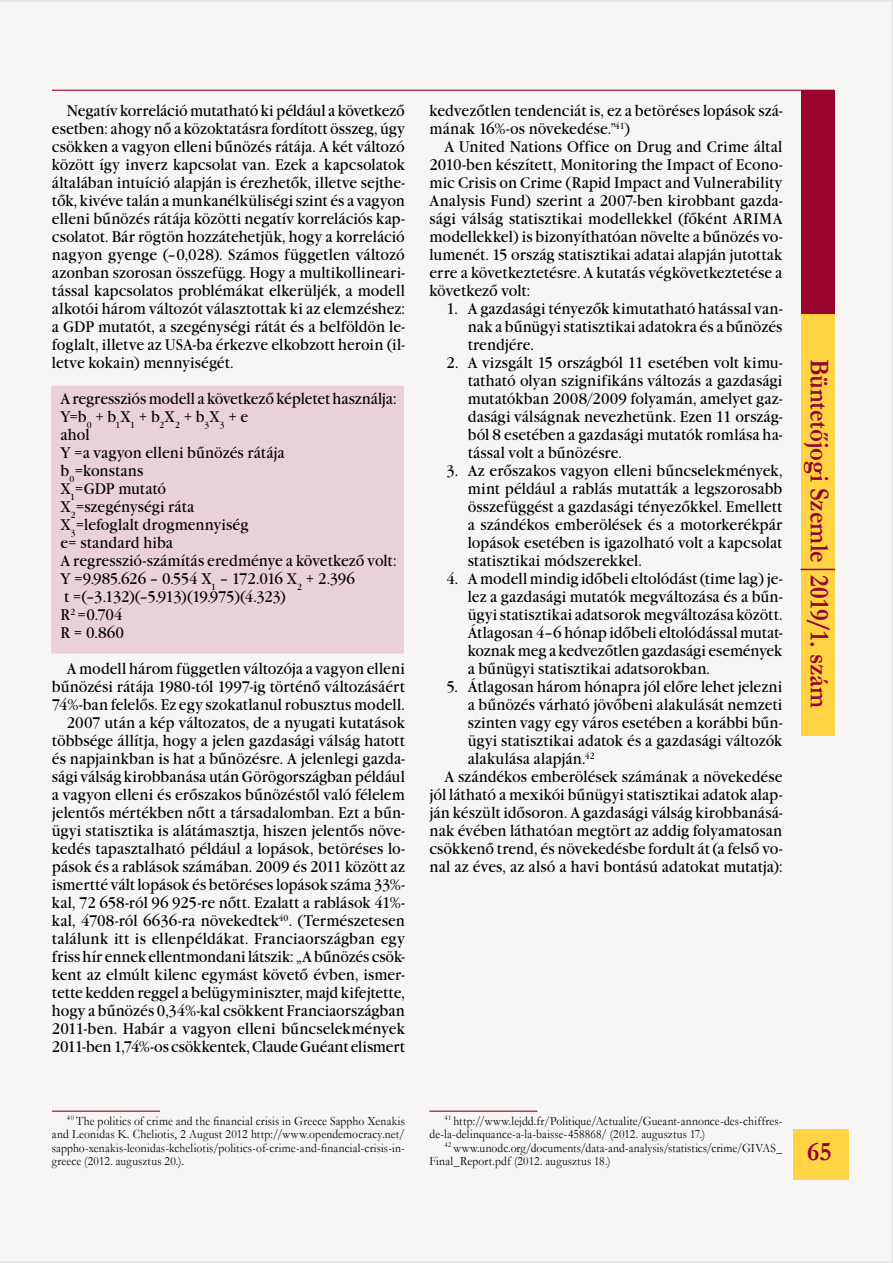
<style>
.page{position:relative;width:893px;height:1263px;background:#f8f6f5}
.page>*{position:absolute;margin:0;border:0;box-sizing:border-box;transform-origin:0 0}
.t1{font:700 27.3px "Garamond";letter-spacing:-.005em;color:#99042f;scale:.91 1}
.t2{font:700 27px "Garamond";color:#99042f}
.t3{font:16.05px/18px "Garamond PFL";color:#000;text-align:justify;scale:.91 1}
.t4{font:12.9px/13.5px "Garamond";letter-spacing:.015em;color:#000;text-align:justify;scale:.91 1}
</style>
<div class="page">
<div style="left:793px;top:1129px;width:56px;height:51px;background:#ffd444"></div>
<hr style="left:52px;top:90px;width:782px;height:1px;background:#99042f">
<div style="left:801px;top:312px;width:34px;height:424px;background:#ffd444"></div>
<div style="left:801px;top:91px;width:34px;height:223px;background:#99042f"></div>
<hr style="left:801px;top:569px;width:34px;height:1px;background:#99042f">
<div style="left:51px;top:386px;width:353px;height:268px;background:#e9d1d7"></div>
<hr style="left:52px;top:1110px;width:108px;height:2px;background:#99042f">
<hr style="left:429px;top:1110px;width:108px;height:2px;background:#99042f">
<p class="t3" style="left:52px;top:102px;width:389px;text-indent:15px">Negatív korreláció mutatható ki például a következő esetben: ahogy nő a közoktatásra fordított összeg, úgy csökken a vagyon elleni bűnözés rátája. A két változó között így inverz kapcsolat van. Ezek a kapcsolatok általában intuíció alapján is érezhetők, illetve sejthe&shy;tők, kivéve talán a munkanélküliségi szint és a vagyon elleni bűnözés rátája közötti negatív korrelációs kap&shy;csolatot. Bár rögtön hozzátehetjük, hogy a korreláció nagyon gyenge (–0,028). Számos független változó azonban szorosan összefügg. Hogy a multikollineari&shy;tással kapcsolatos problémákat elkerüljék, a modell alkotói három változót választottak ki az elemzéshez: a GDP mutatót, a szegénységi rátát és a belföldön le&shy;foglalt, illetve az USA-ba érkezve elkobzott heroin (il&shy;letve kokain) mennyiségét.</p>
<p class="t3" style="left:60px;top:390px;width:371px;text-align:left">A regressziós modell a következő képletet használja:<br>Y=b<sub>0</sub> + b<sub>1</sub>X<sub>1</sub> + b<sub>2</sub>X<sub>2</sub> + b<sub>3</sub>X<sub>3</sub> + e<br>ahol<br>Y =a vagyon elleni bűnözés rátája<br>b<sub>0</sub>=konstans<br>X<sub>1</sub>=GDP mutató<br>X<sub>2</sub>=szegénységi ráta<br>X<sub>3</sub>=lefoglalt drogmennyiség<br>e= standard hiba<br>A regresszió-számítás eredménye a következő volt:<br>Y =9.985.626 – 0.554 X<sub>1</sub> – 172.016 X<sub>2</sub> + 2.396<br>t =(–3.132)(–5.913)(19.975)(4.323)<br>R<sup>2</sup> =0.704<br>R = 0.860</p>
<p class="t3" style="left:52px;top:660px;width:389px;text-align:right">A modell három független változója a vagyon elleni bűnözési rátája 1980-tól 1997-ig történő változásáért 74%-ban felelős. Ez egy szokatlanul robusztus modell.<br>2007 után a kép változatos, de a nyugati kutatások többsége állítja, hogy a jelen gazdasági válság hatott és napjainkban is hat a bűnözésre. A jelenlegi gazda&shy;sági válság kirobbanása után Görögországban például a vagyon elleni és erőszakos bűnözéstől való félelem jelentős mértékben nőtt a társadalomban. Ezt a bűn&shy;ügyi statisztika is alátámasztja, hiszen jelentős növe&shy;kedés tapasztalható például a lopások, betöréses lo&shy;pások és a rablások számában. 2009 és 2011 között az ismertté vált lopások és betöréses lopások száma 33%- kal, 72 658-ról 96 925-re nőtt. Ezalatt a rablások 41%- kal, 4708-ról 6636-ra növekedtek<sup>40</sup>. (Természetesen találunk itt is ellenpéldákat. Franciaországban egy friss hír ennek ellentmondani látszik: „A bűnözés csök&shy;kent az elmúlt kilenc egymást követő évben, ismer&shy;tette kedden reggel a belügyminiszter, majd kifejtette, hogy a bűnözés 0,34%-kal csökkent Franciaországban 2011-ben. Habár a vagyon elleni bűncselekmények 2011-ben 1,74%-os csökkentek, Claude Guéant elismert</p>
<p class="t3" style="left:429px;top:102px;width:389px">kedvezőtlen tendenciát is, ez a betöréses lopások szá-</p>
<p class="t3" style="left:429px;top:120px;width:222px">mának 16%-os növekedése.”<sup>41</sup>)</p>
<p class="t3" style="left:444px;top:138px;width:373px">A United Nations Office on Drug and Crime által</p>
<p class="t3" style="left:429px;top:156px;width:389px">2010-ben készített, Monitoring the Impact of Econo-</p>
<p class="t3" style="left:429px;top:174px;width:389px">mic Crisis on Crime (Rapid Impact and Vulnerability</p>
<p class="t3" style="left:429px;top:192px;width:389px">Analysis Fund) szerint a 2007-ben kirobbant gazda-</p>
<p class="t3" style="left:429px;top:210px;width:389px">sági válság statisztikai modellekkel (főként ARIMA</p>
<p class="t3" style="left:429px;top:228px;width:389px">modellekkel) is bizonyíthatóan növelte a bűnözés vo-</p>
<p class="t3" style="left:429px;top:246px;width:389px">lumenét. 15 ország statisztikai adatai alapján jutottak</p>
<p class="t3" style="left:429px;top:264px;width:389px">erre a következtetésre. A kutatás végkövetkeztetése a</p>
<p class="t3" style="left:429px;top:282px;width:112px">következő volt:</p>
<p class="t3" style="left:468px;top:300px;width:347px;text-indent:-21px">1. A gazdasági tényezők kimutatható hatással van&shy;nak a bűnügyi statisztikai adatokra és a bűnözés trendjére.</p>
<p class="t3" style="left:468px;top:354px;width:347px;text-indent:-21px">2. A vizsgált 15 országból 11 esetében volt kimu&shy;tatható olyan szignifikáns változás a gazdasági mutatókban 2008/2009 folyamán, amelyet gaz&shy;dasági válságnak nevezhetünk. Ezen 11 ország&shy;ból 8 esetében a gazdasági mutatók romlása ha&shy;tással volt a bűnözésre.</p>
<p class="t3" style="left:468px;top:462px;width:347px;text-indent:-21px">3. Az erőszakos vagyon elleni bűncselekmények, mint például a rablás mutatták a legszorosabb összefüggést a gazdasági tényezőkkel. Emellett a szándékos emberölések és a motorkerékpár lopások esetében is igazolható volt a kapcsolat statisztikai módszerekkel.</p>
<p class="t3" style="left:468px;top:570px;width:347px;text-indent:-21px">4. A modell mindig időbeli eltolódást (time lag) je&shy;lez a gazdasági mutatók megváltozása és a bűn&shy;ügyi statisztikai adatsorok megváltozása között.<br>Átlagosan 4–6 hónap időbeli eltolódással mutat&shy;koznak meg a kedvezőtlen gazdasági események a bűnügyi statisztikai adatsorokban.</p>
<p class="t3" style="left:446px;top:678px;width:371px">5. Átlagosan három hónapra jól előre lehet jelezni</p>
<p class="t3" style="left:468px;top:696px;width:347px">a bűnözés várható jövőbeni alakulását nemzeti</p>
<p class="t3" style="left:468px;top:714px;width:347px">szinten vagy egy város esetében a korábbi bűn-</p>
<p class="t3" style="left:468px;top:732px;width:347px">ügyi statisztikai adatok és a gazdasági változók</p>
<p class="t3" style="left:468px;top:750px;width:141px">alakulása alapján.<sup>42</sup></p>
<p class="t3" style="left:444px;top:768px;width:373px">A szándékos emberölések számának a növekedése</p>
<p class="t3" style="left:429px;top:786px;width:389px">jól látható a mexikói bűnügyi statisztikai adatok alap-</p>
<p class="t3" style="left:429px;top:804px;width:389px">ján készült idősoron. A gazdasági válság kirobbanásá-</p>
<p class="t3" style="left:429px;top:822px;width:389px">nak évében láthatóan megtört az addig folyamatosan</p>
<p class="t3" style="left:429px;top:840px;width:389px">csökkenő trend, és növekedésbe fordult át (a felső vo-</p>
<p class="t3" style="left:429px;top:858px;width:389px">nal az éves, az alsó a havi bontású adatokat mutatja):</p>
<h1 class="t1" style="left:838px;top:359px;width:385px;rotate:90deg">Büntetőjogi Szemle 2019/1. szám</h1>
<p class="t4" style="left:52px;top:1113px;width:389px;text-indent:15px"><sup>4</sup> <sup>0</sup> The politics of crime and the financial crisis in Greece Sappho Xenakis and Leonidas K. Cheliotis, 2 August 2012 http://www.opendemocracy.net/ sappho-xenakis-leonidas-kcheliotis/politics-of-crime-and-financial-crisis-in&shy;greece (2012. augusztus 20.).</p>
<p class="t4" style="left:444px;top:1113px;width:373px"><sup>41</sup> http://www.lejdd.fr/Politique/Actualite/Gueant-annonce-des-chiffres-</p>
<p class="t4" style="left:429px;top:1127px;width:305px">de-la-delinquance-a-la-baisse-458868/ (2012. augusztus 17.)</p>
<p class="t4" style="left:444px;top:1140px;width:373px"><sup>42</sup> www.unodc.org/documents/data-and-analysis/statistics/crime/GIVAS_</p>
<p class="t4" style="left:429px;top:1154px;width:201px">Final_Report.pdf (2012. augusztus 18.)</p>
<p class="t2" style="left:807px;top:1133px;width:26px">65</p>
</div>
